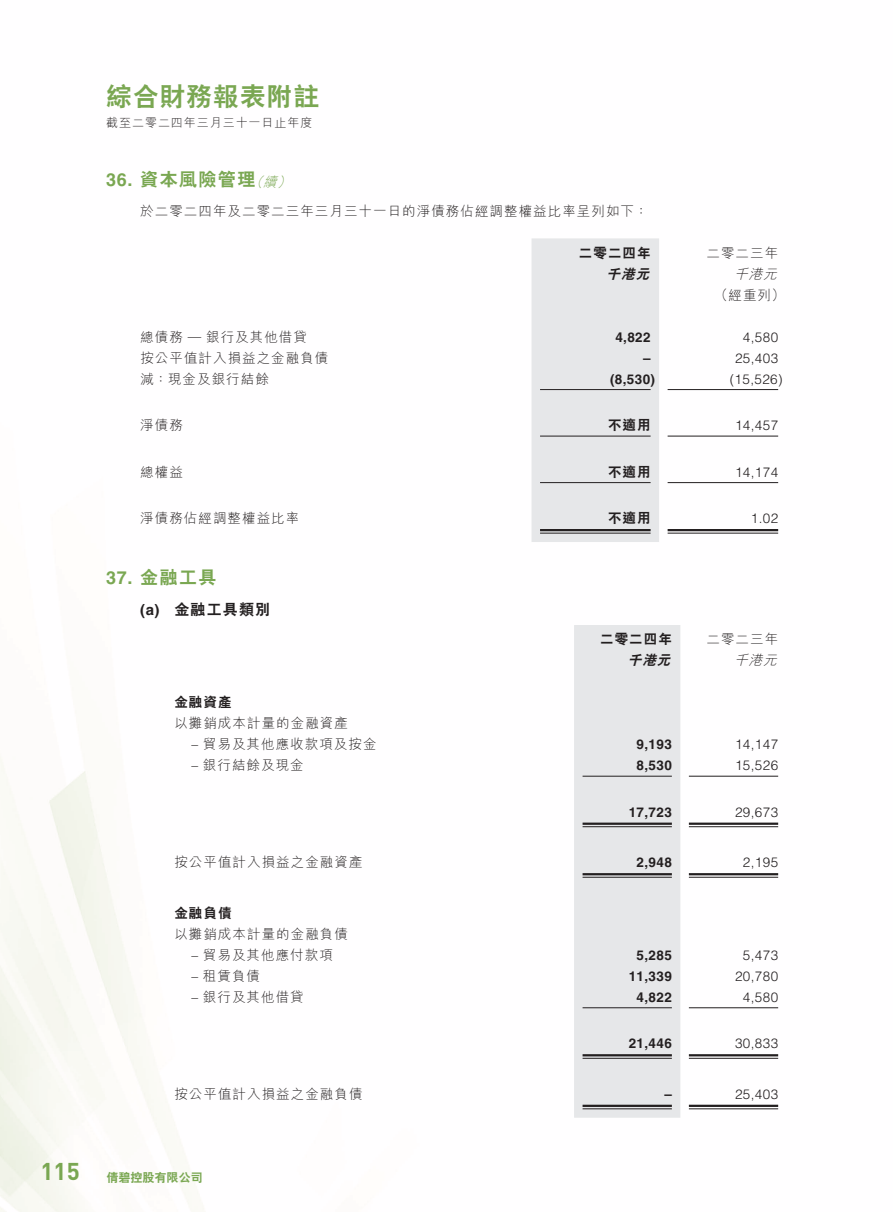
<style>
.page{position:relative;width:893px;height:1212px;background:#fff}
.page>*{position:absolute;margin:0;border:0;box-sizing:border-box;transform-origin:0 0}
.t1{font:800 25.5px "C Hei 2 HK";letter-spacing:.05em;color:#7aa752}
.t2{font:700 24px "DIN Pro";color:#7aa752}
.t3{font:800 18px "C Hei 2 HK";letter-spacing:.08em;color:#7aa752}
.t4{font:800 15px "C Hei 2 HK";letter-spacing:.08em;color:#231f20}
.t5{font:700 15px "Helvetica LT Std";color:#231f20}
.t6{font:300 13.5px "M Hei HK";letter-spacing:.08em;color:#231f20}
.t7{font:300 13.5px "Helvetica LT Std";letter-spacing:.03em;color:#231f20}
.t8{font:700 13.5px "Helvetica LT Std";letter-spacing:.03em;color:#231f20}
.t9{font:800 13.5px "C Hei 2 HK";letter-spacing:.08em;color:#231f20}
.t10{font:italic 300 13.5px "M Hei HK";color:#231f20}
.t11{font:italic 800 13.5px "C Hei 2 HK";color:#231f20}
.t12{font:italic 300 13.5px "M Hei HK";color:#7aa752}
.t13{font:300 12px "M Hei HK";letter-spacing:.08em;color:#231f20}
.t14{font:800 12px "C Hei 2 HK";letter-spacing:.005em;color:#7aa752}
.s1{font-family:"Helvetica LT Std";font-weight:700}
.s2{font-family:"Helvetica LT Std"}
</style>
<div class="page">
<div style="left:531px;top:238px;width:128px;height:304px;background:#e6e7e9"></div>
<hr style="left:540px;top:389px;width:111px;height:1px;background:#231f20">
<hr style="left:668px;top:389px;width:110px;height:1px;background:#231f20">
<hr style="left:540px;top:436px;width:111px;height:1px;background:#231f20">
<hr style="left:668px;top:436px;width:110px;height:1px;background:#231f20">
<hr style="left:540px;top:482px;width:111px;height:1px;background:#231f20">
<hr style="left:668px;top:482px;width:110px;height:1px;background:#231f20">
<hr style="left:540px;top:529px;width:111px;height:2px;background:#231f20">
<hr style="left:540px;top:533px;width:111px;height:1px;background:#231f20">
<hr style="left:668px;top:529px;width:110px;height:2px;background:#231f20">
<hr style="left:668px;top:533px;width:110px;height:1px;background:#231f20">
<div style="left:574px;top:625px;width:106px;height:493px;background:#e6e7e9"></div>
<hr style="left:583px;top:776px;width:89px;height:1px;background:#231f20">
<hr style="left:689px;top:776px;width:89px;height:1px;background:#231f20">
<hr style="left:583px;top:822px;width:89px;height:3px;background:#231f20">
<hr style="left:583px;top:826px;width:89px;height:1px;background:#231f20">
<hr style="left:689px;top:822px;width:89px;height:3px;background:#231f20">
<hr style="left:689px;top:826px;width:89px;height:1px;background:#231f20">
<hr style="left:583px;top:873px;width:89px;height:2px;background:#231f20">
<hr style="left:583px;top:877px;width:89px;height:1px;background:#231f20">
<hr style="left:689px;top:873px;width:89px;height:2px;background:#231f20">
<hr style="left:689px;top:877px;width:89px;height:1px;background:#231f20">
<hr style="left:583px;top:1007px;width:89px;height:1px;background:#231f20">
<hr style="left:689px;top:1007px;width:89px;height:1px;background:#231f20">
<hr style="left:583px;top:1054px;width:89px;height:2px;background:#231f20">
<hr style="left:583px;top:1058px;width:89px;height:1px;background:#231f20">
<hr style="left:689px;top:1054px;width:89px;height:2px;background:#231f20">
<hr style="left:689px;top:1058px;width:89px;height:1px;background:#231f20">
<hr style="left:583px;top:1105px;width:89px;height:2px;background:#231f20">
<hr style="left:583px;top:1108px;width:89px;height:1px;background:#231f20">
<hr style="left:689px;top:1105px;width:89px;height:2px;background:#231f20">
<hr style="left:689px;top:1108px;width:89px;height:1px;background:#231f20">
<h2 class="t2" style="left:40px;top:1155px;width:41px">115</h2>
<h1 class="t1" style="left:106px;top:83px;width:214px">綜合財務報表附註</h1>
<p class="t13" style="left:106px;top:116px;width:208px">截至二零二四年三月三十一日止年度</p>
<h3 class="t3" style="left:106px;top:170px;width:151px"><span class="s1">36.</span> 資本風險管理</h3>
<p class="t6" style="left:140px;top:204px;width:509px">於二零二四年及二零二三年三月三十一日的淨債務佔經調整權益比率呈列如下：</p>
<p class="t12" style="left:263px;top:175px;width:19px">續</p>
<p class="t12" style="left:249px;top:175px;width:19px">（</p>
<p class="t12" style="left:277px;top:175px;width:19px">(</p>
<p class="t9" style="left:579px;top:246px;width:73px">二零二四年</p>
<p class="t6" style="left:140px;top:330px;width:168px">總債務 <span class="s2">—</span> 銀行及其他借貸</p>
<p class="t6" style="left:140px;top:351px;width:190px">按公平值計入損益之金融負債</p>
<p class="t6" style="left:140px;top:372px;width:130px">減：現金及銀行結餘</p>
<p class="t6" style="left:140px;top:418px;width:44px">淨債務</p>
<p class="t6" style="left:140px;top:465px;width:44px">總權益</p>
<p class="t6" style="left:140px;top:511px;width:161px">淨債務佔經調整權益比率</p>
<h3 class="t3" style="left:106px;top:568px;width:112px"><span class="s1">37.</span> 金融工具</h3>
<p class="t4" style="left:174px;top:601px;width:97px">金融工具類別</p>
<p class="t5" style="left:140px;top:600px;width:21px">a( )</p>
<p class="t9" style="left:174px;top:695px;width:59px">金融資產</p>
<p class="t6" style="left:174px;top:716px;width:175px">以攤銷成本計量的金融資產</p>
<p class="t6" style="left:191px;top:737px;width:187px"><span class="s2">–</span> 貿易及其他應收款項及按金</p>
<p class="t6" style="left:191px;top:758px;width:114px"><span class="s2">–</span> 銀行結餘及現金</p>
<p class="t6" style="left:174px;top:855px;width:190px">按公平值計入損益之金融資產</p>
<p class="t9" style="left:174px;top:906px;width:59px">金融負債</p>
<p class="t6" style="left:174px;top:927px;width:175px">以攤銷成本計量的金融負債</p>
<p class="t6" style="left:191px;top:948px;width:143px"><span class="s2">–</span> 貿易及其他應付款項</p>
<p class="t6" style="left:191px;top:969px;width:70px"><span class="s2">–</span> 租賃負債</p>
<p class="t6" style="left:191px;top:990px;width:114px"><span class="s2">–</span> 銀行及其他借貸</p>
<p class="t6" style="left:174px;top:1087px;width:190px">按公平值計入損益之金融負債</p>
<p class="t14" style="left:106px;top:1171px;width:98px">倩碧控股有限公司</p>
<p class="t11" style="left:607px;top:267px;width:48px">千港元</p>
<p class="t8" style="left:615px;top:329px;width:37px">4,822</p>
<p class="t8" style="left:643px;top:350px;width:9px">–</p>
<p class="t8" style="left:610px;top:371px;width:47px">)8,530(</p>
<p class="t9" style="left:608px;top:418px;width:44px">不適用</p>
<p class="t9" style="left:608px;top:465px;width:44px">不適用</p>
<p class="t9" style="left:608px;top:511px;width:44px">不適用</p>
<p class="t9" style="left:600px;top:632px;width:73px">二零二四年</p>
<p class="t11" style="left:628px;top:653px;width:48px">千港元</p>
<p class="t8" style="left:637px;top:736px;width:37px">9,193</p>
<p class="t8" style="left:637px;top:757px;width:37px">8,530</p>
<p class="t8" style="left:629px;top:804px;width:45px">17,723</p>
<p class="t8" style="left:637px;top:854px;width:37px">2,948</p>
<p class="t8" style="left:637px;top:947px;width:37px">5,285</p>
<p class="t8" style="left:629px;top:968px;width:45px">11,339</p>
<p class="t8" style="left:637px;top:989px;width:37px">4,822</p>
<p class="t8" style="left:629px;top:1035px;width:45px">21,446</p>
<p class="t8" style="left:664px;top:1086px;width:9px">–</p>
<p class="t6" style="left:706px;top:246px;width:73px">二零二三年</p>
<p class="t10" style="left:734px;top:267px;width:48px">千港元</p>
<p class="t6" style="left:715px;top:288px;width:72px">（經重列(</p>
<p class="t7" style="left:743px;top:328px;width:37px">4,580</p>
<p class="t7" style="left:735px;top:349px;width:45px">25,403</p>
<p class="t7" style="left:730px;top:370px;width:54px">)15,526(</p>
<p class="t7" style="left:735px;top:417px;width:45px">14,457</p>
<p class="t7" style="left:735px;top:463px;width:45px">14,174</p>
<p class="t7" style="left:751px;top:510px;width:29px">1.02</p>
<p class="t6" style="left:706px;top:632px;width:73px">二零二三年</p>
<p class="t10" style="left:734px;top:653px;width:48px">千港元</p>
<p class="t7" style="left:735px;top:736px;width:45px">14,147</p>
<p class="t7" style="left:735px;top:757px;width:45px">15,526</p>
<p class="t7" style="left:735px;top:804px;width:45px">29,673</p>
<p class="t7" style="left:743px;top:854px;width:37px">2,195</p>
<p class="t7" style="left:743px;top:947px;width:37px">5,473</p>
<p class="t7" style="left:735px;top:968px;width:45px">20,780</p>
<p class="t7" style="left:743px;top:989px;width:37px">4,580</p>
<p class="t7" style="left:735px;top:1035px;width:45px">30,833</p>
<p class="t7" style="left:735px;top:1086px;width:45px">25,403</p>
</div>
